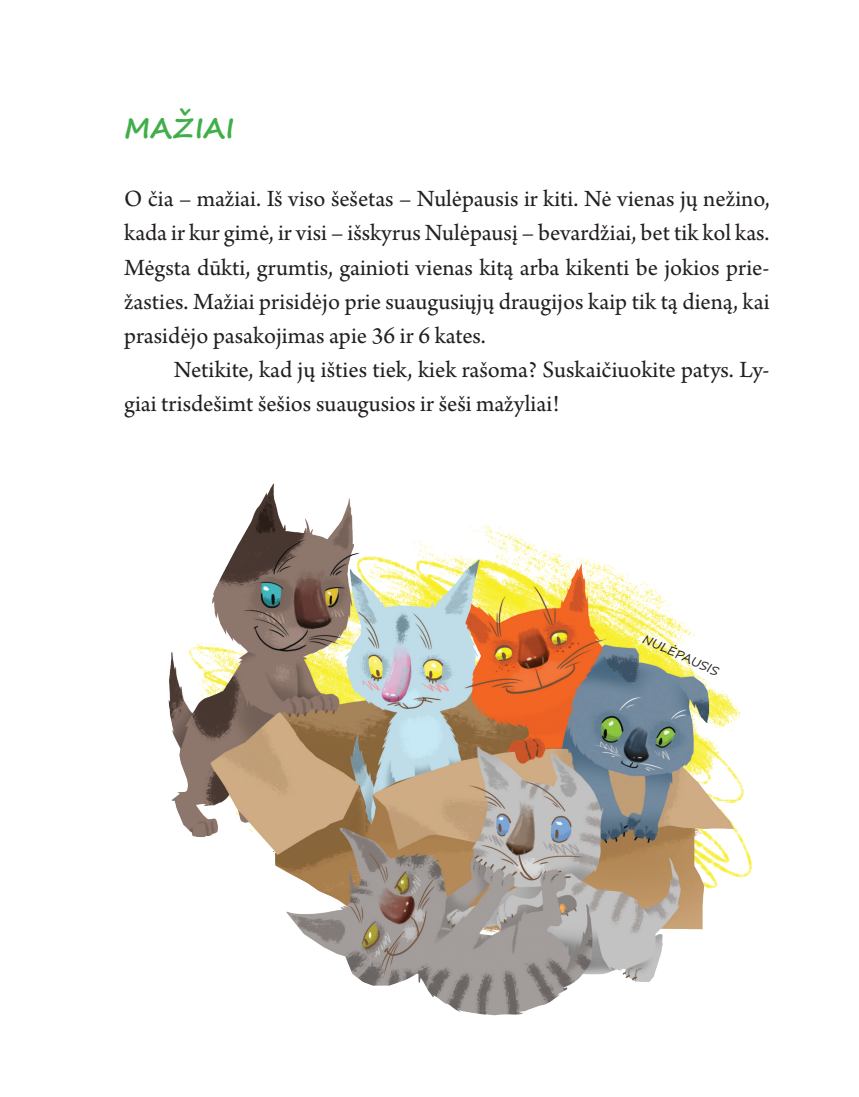
<style>
.page{position:relative;width:859px;height:1097px;background:#fff}
.page>*{position:absolute;margin:0;border:0;box-sizing:border-box;transform-origin:0 0}
.PAVADINIMAI{font:700 28px "Segoe Print";color:#40ae49}
.tekstas{font:24.5px/34.1px "Arno Pro";color:#231f20;text-align:justify}
.vardai{font:12.25px "Segoe Print";color:#231f20}
</style>
<div class="page">
<img style="left:168px;top:483px;width:584px;height:533px">
<p class="PAVADINIMAI" style="left:124px;top:102px;width:111px">MAŽIAI</p>
<p class="tekstas" style="left:124px;top:183px;width:646px">O čia – mažiai. Iš viso šešetas – Nulėpausis ir kiti. Nė vienas jų nežino, kada ir kur gimė, ir visi – išskyrus Nulėpausį – bevardžiai, bet tik kol kas.<br>Mėgsta dūkti, grumtis, gainioti vienas kitą arba kikenti be jokios prie&shy;žasties. Mažiai prisidėjo prie suaugusiųjų draugijos kaip tik tą dieną, kai prasidėjo pasakojimas apie 36 ir 6 kates.</p>
<p class="tekstas" style="left:124px;top:354px;width:646px;text-indent:50px">Netikite, kad jų išties tiek, kiek rašoma? Suskaičiuokite patys. Ly&shy;giai trisdešimt šešios suaugusios ir šeši mažyliai!</p>
<p class="vardai" style="left:648px;top:627px;width:84px;rotate:25deg">NULĖPAUSIS</p>
</div>
